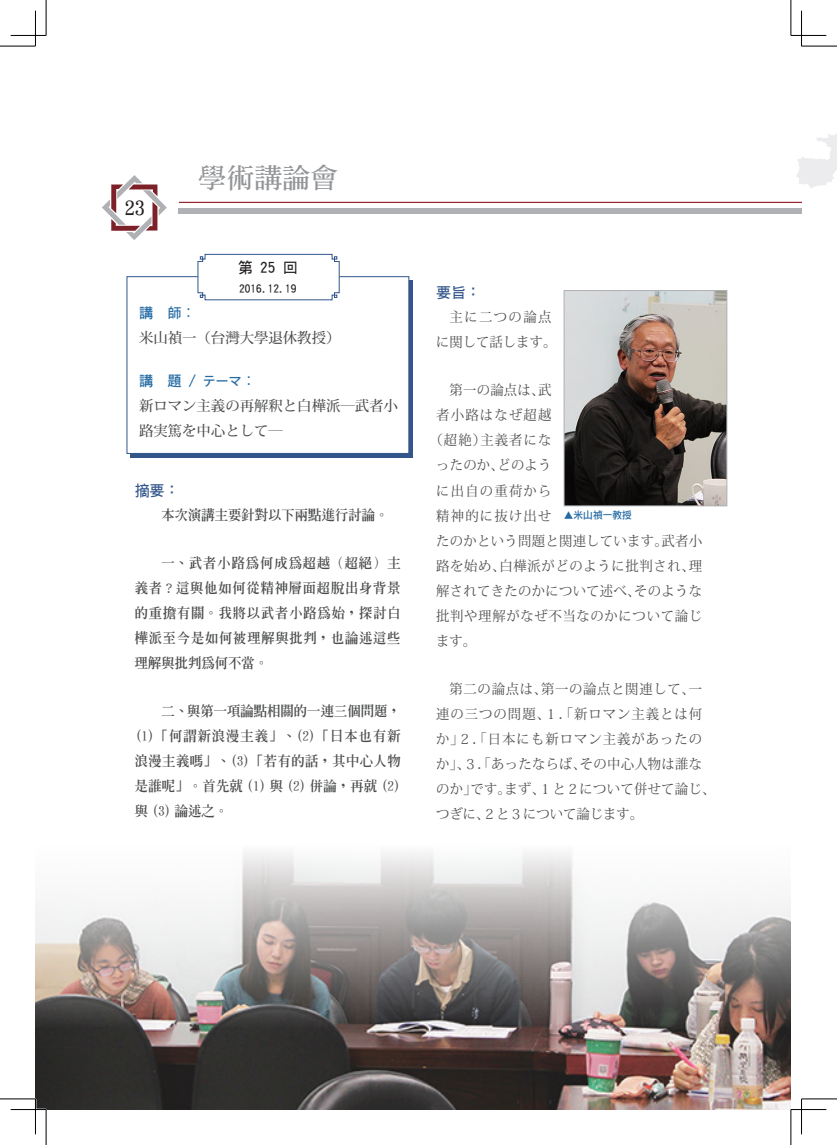
<style>
.page{position:relative;width:837px;height:1145px;background:#fff}
.page>*{position:absolute;margin:0;border:0;box-sizing:border-box;transform-origin:0 0}
.t1{font:27.5px "DF Ming W7 WIN BF";letter-spacing:.02em;color:#939598}
.t2{font:20px "DF Ming W7 WIN BF";color:#231f20}
.t3{font:15px "DF Hei W7 WIN BF";color:#32568b}
.t4{font:15px "DF Hei W7 WIN BF";color:#231f20}
.t5{font:500 14.38px/25px "Koz Min Pro";color:#4b4c4d}
.t6{font:14.12px "DF Hei W7 WIN BF";color:#246ba4}
.t7{font:13.75px/25px "Koz Min Pro";letter-spacing:.05em;color:#4b4c4d}
.t8{font:13.75px/25px "Inn Ming Extra";letter-spacing:.03em;color:#4b4c4d;text-align:justify}
.t9{font:13.75px "Koz Min Pro";letter-spacing:.02em;color:#4b4c4d}
.t10{font:13.75px "Koz Min Pro";letter-spacing:.09em;color:#4b4c4d}
.t11{font:13.75px "Inn Ming Extra";color:#4b4c4d}
.t12{font:13.75px/25px "Koz Min Pro";color:#4b4c4d}
.t13{font:13.75px "Koz Min Pro";letter-spacing:.015em;color:#4b4c4d}
.t14{font:11.25px "DF Hei W7 WIN BF";letter-spacing:.01em;color:#231f20}
.t15{font:10px "DF Li Hei Md WIN BF";color:#246ba4}
.s1{font-family:"Koz Go Pr 6 N"}
.s2{font-family:"Koz Go Pr 6 N";font-weight:500;font-size:13px}
</style>
<div class="page">
<svg style="left:795px;top:35px;width:41px;height:179px"></svg>
<img style="left:35px;top:852px;width:755px;height:257px">
<div style="left:130px;top:280px;width:282px;height:177px;background:#32568b"></div>
<div style="left:127px;top:276px;width:282px;height:178px;background:#fff;border:1px solid #32568b"></div>
<svg style="left:197px;top:254px;width:143px;height:46px"></svg>
<hr style="left:179px;top:202px;width:622px;height:1px;background:#9a2834">
<div style="left:178px;top:208px;width:623px;height:5px;background:#afb1b5"></div>
<svg style="left:102px;top:175px;width:65px;height:65px"></svg>
<img style="left:565px;top:292px;width:159px;height:212px">
<div style="left:563px;top:290px;width:163px;height:216px;border:1px solid #afb1b5"></div>
<hr style="left:801px;top:45px;width:35px;height:2px;background:#fff">
<hr style="left:11px;top:1108px;width:35px;height:2px;background:#fff">
<hr style="left:800px;top:11px;width:2px;height:35px;background:#fff">
<hr style="left:0;top:46px;width:35px;height:1px;background:#000">
<hr style="left:801px;top:46px;width:35px;height:1px;background:#000">
<hr style="left:0;top:1098px;width:35px;height:1px;background:#000">
<hr style="left:801px;top:1098px;width:35px;height:1px;background:#000">
<hr style="left:46px;top:0;width:1px;height:35px;background:#000">
<hr style="left:46px;top:1109px;width:1px;height:35px;background:#000">
<hr style="left:790px;top:0;width:1px;height:35px;background:#000">
<hr style="left:790px;top:1109px;width:1px;height:35px;background:#000">
<hr style="left:11px;top:35px;width:35px;height:1px;background:#000">
<hr style="left:790px;top:35px;width:36px;height:1px;background:#000">
<hr style="left:11px;top:1109px;width:35px;height:1px;background:#000">
<hr style="left:790px;top:1109px;width:36px;height:1px;background:#000">
<hr style="left:35px;top:11px;width:1px;height:35px;background:#000">
<hr style="left:35px;top:1098px;width:1px;height:36px;background:#000">
<hr style="left:801px;top:11px;width:1px;height:35px;background:#000">
<hr style="left:801px;top:1098px;width:1px;height:36px;background:#000">
<h2 class="t2" style="left:125px;top:198px;width:21px">23</h2>
<h1 class="t1" style="left:198px;top:164px;width:141px">學術講論會</h1>
<p class="t4" style="left:237px;top:260px;width:61px">第 25 回</p>
<p class="t14" style="left:239px;top:283px;width:59px">2016.12.19</p>
<p class="t6" style="left:139px;top:306px;width:58px">講 師<span class="s1">：</span></p>
<p class="t5" style="left:139px;top:325px;width:203px">米山禎一（台灣大學退休教授）</p>
<p class="t6" style="left:139px;top:373px;width:118px">講 題 / <span class="s2">テーマ</span><span class="s1">：</span></p>
<p class="t5" style="left:139px;top:393px;width:260px">新ロマン主義の再解釈と白樺派―武者小路実篤を中心として―</p>
<p class="t3" style="left:135px;top:482px;width:46px">摘要：</p>
<p class="t11" style="left:161px;top:507px;width:228px">本次演講主要針對以下兩點進行討論。</p>
<p class="t8" style="left:135px;top:550px;width:267px;text-indent:27px">一、武者小路為何成為超越（超絕）主義者？這與他如何從精神層面超脫出身背景的重擔有關。我將以武者小路為始，探討白樺派至今是如何被理解與批判，也論述這些理解與批判為何不當。</p>
<p class="t8" style="left:135px;top:698px;width:267px;text-indent:27px">二、與第一項論點相關的一連三個問題，(1)「何謂新浪漫主義」、(2)「日本也有新浪漫主義嗎」、(3)「若有的話，其中心人物是誰呢」。首先就 (1) 與 (2) 併論，再就 (2)與 (3) 論述之。</p>
<p class="t3" style="left:436px;top:285px;width:46px">要旨：</p>
<p class="t12" style="left:436px;top:304px;width:122px;text-indent:13px">主に二つの論点に関して話します。</p>
<p class="t7" style="left:449px;top:377px;width:103px">第一の論点は、武</p>
<p class="t10" style="left:436px;top:406px;width:117px">者小路はなぜ超越</p>
<p class="t7" style="left:429px;top:427px;width:123px">（超絶）主義者にな</p>
<p class="t13" style="left:436px;top:456px;width:117px">ったのか、どのよう</p>
<p class="t10" style="left:436px;top:481px;width:117px">に出自の重荷から</p>
<p class="t10" style="left:436px;top:506px;width:117px">精神的に抜け出せ</p>
<p class="t9" style="left:436px;top:530px;width:267px">たのかという問題と関連しています。武者小</p>
<p class="t7" style="left:436px;top:552px;width:267px">路を始め、白樺派がどのように批判され、理</p>
<p class="t9" style="left:436px;top:580px;width:267px">解されてきたのかについて述べ、そのような</p>
<p class="t7" style="left:436px;top:602px;width:267px">批判や理解がなぜ不当なのかについて論じ</p>
<p class="t7" style="left:436px;top:627px;width:42px">ます。</p>
<p class="t7" style="left:436px;top:675px;width:281px;text-indent:13px">第二の論点は、第一の論点と関連して、一連の三つの問題、１．「新ロマン主義とは何か」２．「日本にも新ロマン主義があったのか」、３．「あったならば、その中心人物は誰なのか」です。まず、１と２について併せて論じ、つぎに、２と３について論じます。</p>
<p class="t15" style="left:563px;top:510px;width:69px">▲米山禎一教授</p>
</div>
